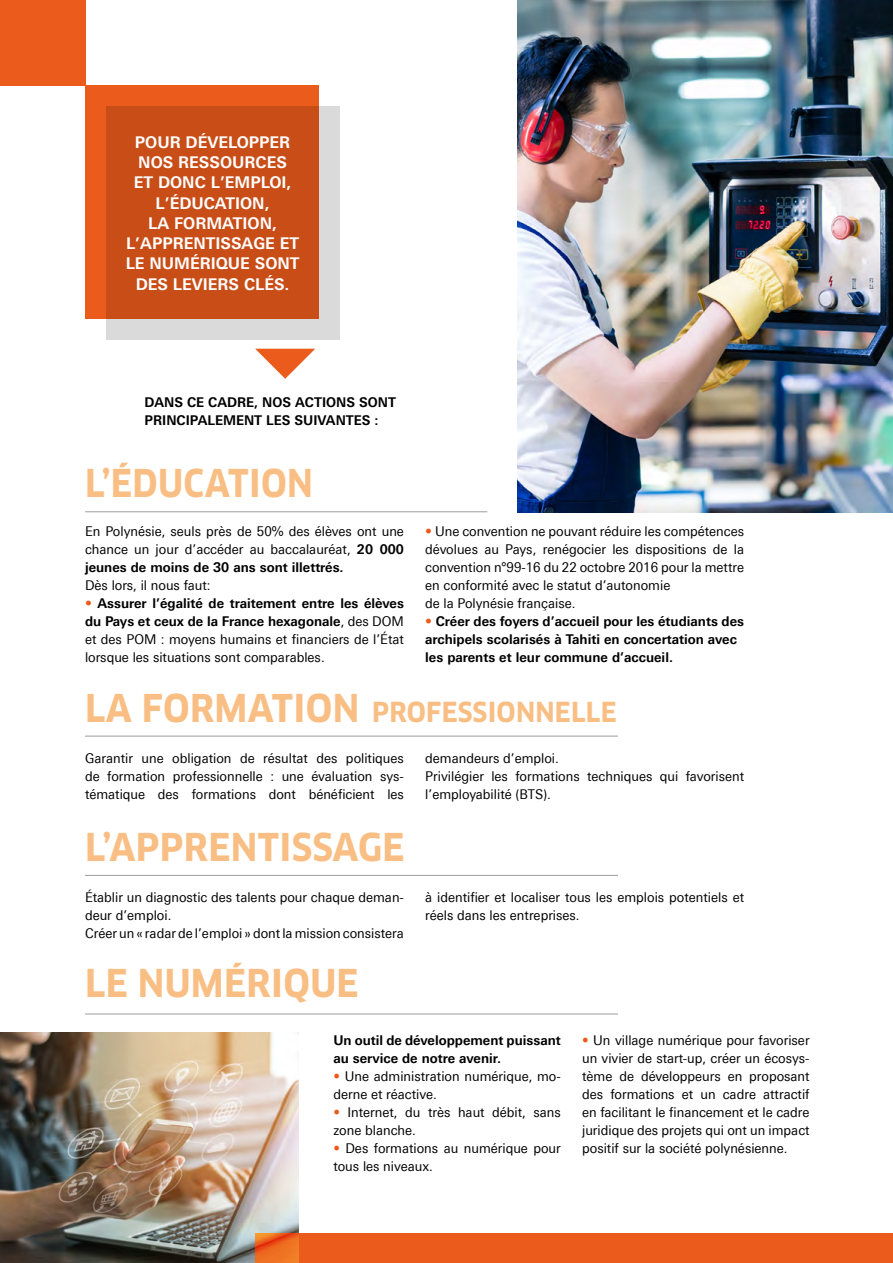
<style>
.page{position:relative;width:893px;height:1263px;background:#fff}
.page>*{position:absolute;margin:0;border:0;box-sizing:border-box;transform-origin:0 0}
.t1{font:700 37.5px "Clan OT";letter-spacing:.01em;color:#f9be83;scale:.95 1}
.t2{font:700 37.5px "Clan OT";letter-spacing:.01em;color:#f9be83;scale:.92 1}
.t3{font:700 27px "Clan OT";letter-spacing:.01em;color:#f9be83;scale:.95 1}
.t4{font:700 16.2px/20.2px "Univers Next Pro";color:#fff;text-align:center;scale:.96 1}
.t5{font:13.5px/18px "Univers Next Pro";color:#000;scale:.95 1}
.t6{font:700 13.5px/18px "Univers Next Pro";color:#000;scale:.95 1}
.s1{font-weight:700}
.s2{color:#eb5b1b}
.s3{font-weight:400;color:#eb5b1b}
</style>
<div class="page">
<hr style="left:85px;top:736px;width:533px;height:1px;background:#9d9d9c">
<hr style="left:85px;top:875px;width:533px;height:1px;background:#9d9d9c">
<hr style="left:85px;top:1014px;width:533px;height:1px;background:#9d9d9c">
<div style="left:0;top:0;width:85px;height:85px;background:#eb5b1b"></div>
<div style="left:255px;top:1233px;width:638px;height:30px;background:#eb5b1b"></div>
<img style="left:517px;top:0;width:376px;height:512px">
<div style="left:85px;top:85px;width:234px;height:234px;background:#eb5b1b"></div>
<svg style="left:106px;top:106px;width:234px;height:234px;background:#ca6032"></svg>
<svg style="left:255px;top:349px;width:60px;height:30px"></svg>
<hr style="left:85px;top:511px;width:402px;height:1px;background:#9d9d9c">
<img style="left:0;top:1032px;width:298px;height:231px">
<p class="t4" style="left:126px;top:132px;width:183px">POUR DÉVELOPPER<br>NOS RESSOURCES<br>ET DONC L’EMPLOI,<br>L’ÉDUCATION,<br>LA FORMATION,<br>L’APPRENTISSAGE ET<br>LE NUMÉRIQUE SONT<br>DES LEVIERS CLÉS.</p>
<p class="t6" style="left:145px;top:393px;width:266px">DANS CE CADRE, NOS ACTIONS SONT<br>PRINCIPALEMENT LES SUIVANTES :</p>
<h1 class="t2" style="left:85px;top:462px;width:249px">L’ÉDUCATION</h1>
<p class="t5" style="left:85px;top:522px;width:337px;text-align:justify">En Polynésie, seuls près de 50% des élèves ont une chance un jour d’accéder au baccalauréat, <span class="s1">20 000 jeunes de moins de 30 ans sont illettrés.</span></p>
<p class="t5" style="left:85px;top:576px;width:134px">Dès lors, il nous faut:</p>
<p class="t5" style="left:85px;top:594px;width:337px;text-align:justify"><span class="s2">•</span> <span class="s1">Assurer l’égalité de traitement entre les élèves du Pays et ceux de la France hexagonale</span>, des DOM et des POM : moyens humains et financiers de l’État lorsque les situations sont comparables.</p>
<p class="t5" style="left:425px;top:522px;width:337px"><span class="s2">•</span> Une convention ne pouvant réduire les compétences dévolues au Pays, renégocier les dispositions de la convention n°99-16 du 22 octobre 2016 pour la mettre en conformité avec le statut d’autonomie<br>de la Polynésie française.</p>
<p class="t6" style="left:425px;top:612px;width:337px"><span class="s3">•</span> Créer des foyers d’accueil pour les étudiants des archipels scolarisés à Tahiti en concertation avec les parents et leur commune d’accueil.</p>
<h1 class="t1" style="left:85px;top:686px;width:290px">LA FORMATION</h1>
<h2 class="t3" style="left:372px;top:696px;width:259px">PROFESSIONNELLE</h2>
<p class="t5" style="left:85px;top:749px;width:337px;text-align:justify">Garantir une obligation de résultat des politiques de formation professionnelle : une évaluation sys&shy;tématique des formations dont bénéficient les</p>
<p class="t5" style="left:425px;top:749px;width:337px">demandeurs d’emploi.<br>Privilégier les formations techniques qui favorisent l’employabilité (BTS).</p>
<h1 class="t1" style="left:85px;top:825px;width:338px">L’APPRENTISSAGE</h1>
<p class="t5" style="left:85px;top:888px;width:337px">Établir un diagnostic des talents pour chaque deman&shy;deur d’emploi.<br>Créer un « radar de l’emploi » dont la mission consistera</p>
<p class="t5" style="left:425px;top:888px;width:337px">à identifier et localiser tous les emplois potentiels et réels dans les entreprises.</p>
<h1 class="t1" style="left:85px;top:962px;width:289px">LE NUMÉRIQUE</h1>
<p class="t6" style="left:333px;top:1031px;width:241px">Un outil de développement puissant au service de notre avenir.</p>
<p class="t5" style="left:333px;top:1067px;width:241px"><span class="s2">•</span> Une administration numérique, mo&shy;derne et réactive.</p>
<p class="t5" style="left:333px;top:1103px;width:241px"><span class="s2">•</span> Internet, du très haut débit, sans zone blanche.</p>
<p class="t5" style="left:333px;top:1139px;width:241px"><span class="s2">•</span> Des formations au numérique pour tous les niveaux.</p>
<p class="t5" style="left:582px;top:1031px;width:241px;text-align:justify"><span class="s2">•</span> Un village numérique pour favoriser un vivier de start-up, créer un écosys&shy;tème de développeurs en proposant des formations et un cadre attractif en facilitant le financement et le cadre juridique des projets qui ont un impact positif sur la société polynésienne.</p>
</div>
